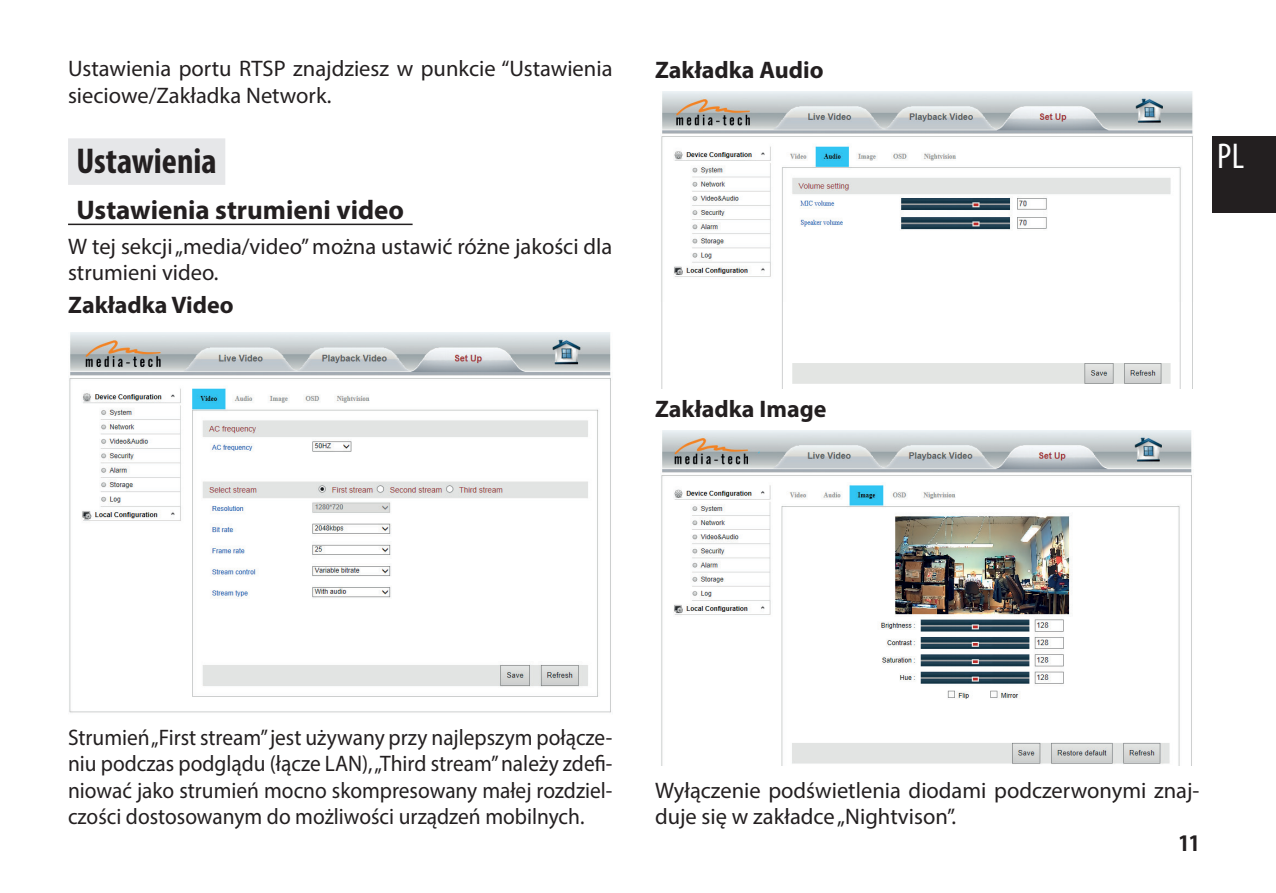
<style>
.page{position:relative;width:1276px;height:893px;background:#fff}
.page>*{position:absolute;margin:0;border:0;box-sizing:border-box;transform-origin:0 0}
.t1{font:700 condensed 36px "Myriad Pro";color:#231f20}
.t2{font:condensed 36px "Myriad Pro";color:#fff}
.t3{font:700 27px "Myriad Pro";color:#231f20}
.t4{font:700 24px "Myriad Pro";color:#231f20}
.t5{font:700 condensed 24px "Myriad Pro";color:#231f20}
.t6{font:22.5px/26.4px "Myriad Pro";color:#231f20}
.t7{font:22.5px/26.4px "Myriad Pro";color:#231f20;text-align:justify;scale:.95 1}
</style>
<div class="page">
<div style="left:1212px;top:136px;width:64px;height:77px;background:#231f20"></div>
<img style="left:69px;top:333px;width:542px;height:380px">
<img style="left:661px;top:301px;width:532px;height:87px">
<img style="left:661px;top:91px;width:532px;height:210px">
<img style="left:661px;top:430px;width:531px;height:335px">
<div style="left:68px;top:138px;width:157px;height:47px;background:#e6e7e9"></div>
<hr style="left:68px;top:224px;width:344px;height:1px;background:#231f20">
<p class="t6" style="left:68px;top:55px;width:546px">Ustawienia portu RTSP znajdziesz w punkcie “Ustawienia sieciowe/Zakładka Network.</p>
<h1 class="t1" style="left:77px;top:138px;width:142px">Ustawienia</h1>
<p class="t3" style="left:77px;top:192px;width:329px">Ustawienia strumieni video</p>
<p class="t6" style="left:68px;top:233px;width:546px">W tej sekcji „media/video” można ustawić różne jakości dla strumieni video.</p>
<p class="t4" style="left:68px;top:289px;width:167px">Zakładka Video</p>
<p class="t4" style="left:655px;top:54px;width:170px">Zakładka Audio</p>
<p class="t4" style="left:655px;top:393px;width:173px">Zakładka Image</p>
<h1 class="t2" style="left:1217px;top:135px;width:28px">PL</h1>
<p class="t7" style="left:68px;top:724px;width:574px">Strumień „First stream” jest używany przy najlepszym połącze&shy;niu podczas podglądu (łącze LAN), „Third stream” należy zdefi&shy;niować jako strumień mocno skompresowany małej rozdziel&shy;czości dostosowanym do możliwości urządzeń mobilnych.</p>
<p class="t6" style="left:655px;top:776px;width:546px">Wyłączenie podświetlenia diodami podczerwonymi znaj&shy;duje się w zakładce „Nightvison”.</p>
<p class="t5" style="left:1179px;top:828px;width:22px">11</p>
</div>
